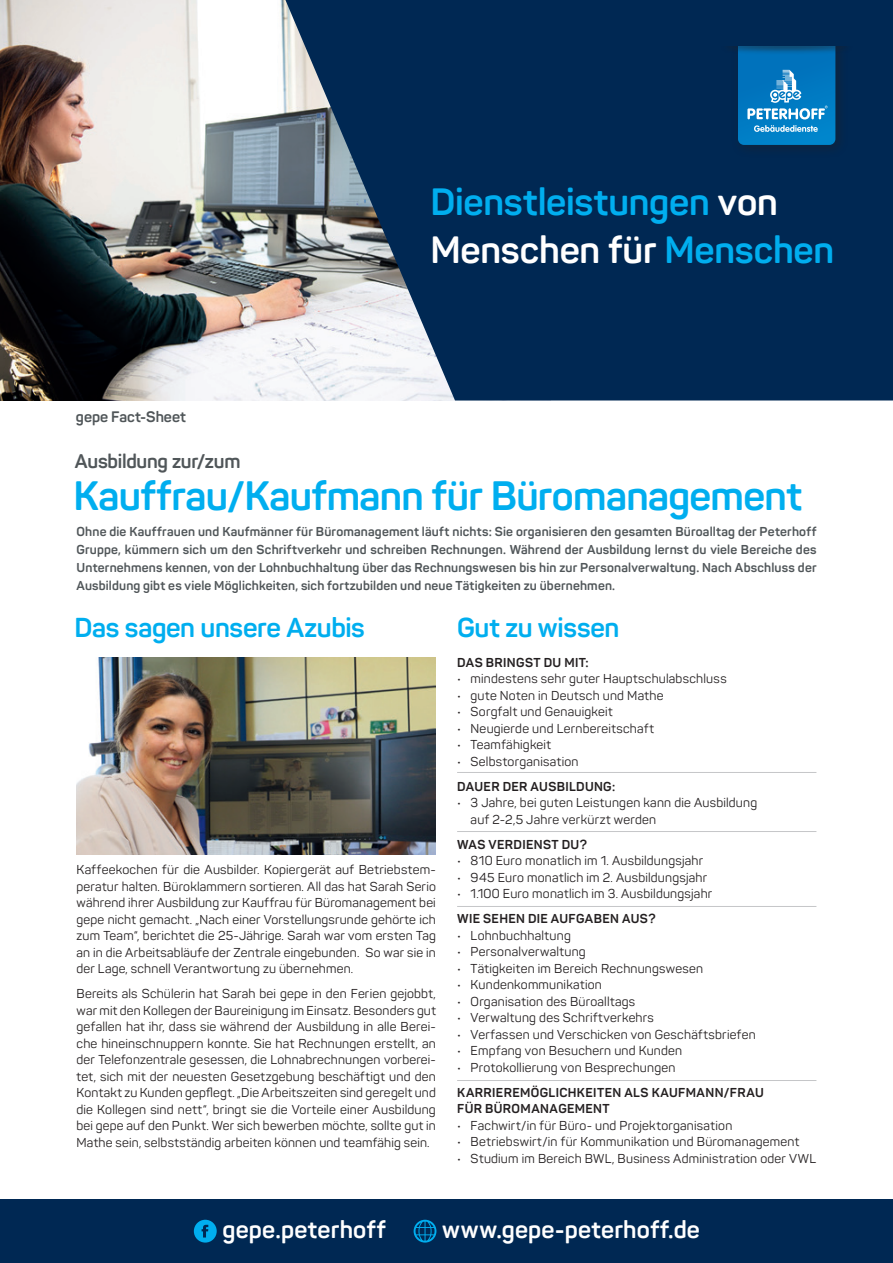
<style>
.page{position:relative;width:893px;height:1263px;background:#fff}
.page>*{position:absolute;margin:0;border:0;box-sizing:border-box;transform-origin:0 0}
.t1{font:700 40.5px "Panton";letter-spacing:-.015em;color:#00aeef}
.t2{font:700 37.5px/48px "Panton";letter-spacing:-.01em;color:#00aeef}
.t3{font:700 27px "Panton";letter-spacing:-.015em;color:#00aeef}
.t4{font:700 24.15px "Panton";letter-spacing:.01em;color:#fff}
.t5{font:700 19.5px "Panton";letter-spacing:-.015em;color:#505659}
.t6{font:700 15px "Panton";letter-spacing:-.005em;color:#505659}
.t7{font:12.75px/16.5px "Panton";letter-spacing:.02em;color:#231f20;text-align:justify}
.t8{font:700 12.75px/18px "Panton";letter-spacing:.01em;color:#505659;text-align:justify}
.t9{font:700 12.75px/16.5px "Panton";letter-spacing:.03em;color:#231f20}
.s1{color:#fff}
</style>
<div class="page">
<img style="left:0;top:0;width:285px;height:400px">
<svg style="left:285px;top:0;width:608px;height:400px;background:#1d4064"></svg>
<div style="left:0;top:1199px;width:893px;height:64px;background:#002853"></div>
<hr style="left:457px;top:772px;width:359px;height:1px;background:#c5c6c8">
<hr style="left:457px;top:831px;width:359px;height:1px;background:#c5c6c8">
<hr style="left:457px;top:906px;width:359px;height:1px;background:#c5c6c8">
<hr style="left:457px;top:1080px;width:359px;height:1px;background:#c5c6c8">
<div style="left:730px;top:38px;width:118px;height:120px;background:#02274e"></div>
<svg style="left:738px;top:55px;width:97px;height:90px;background:#1e88c8"></svg>
<div style="left:720px;top:37px;width:133px;height:18px;background:#231f20;opacity:.68"></div>
<div style="left:710px;top:0;width:153px;height:46px;background:#002853"></div>
<svg style="left:194px;top:1220px;width:23px;height:22px"></svg>
<svg style="left:414px;top:1220px;width:22px;height:22px"></svg>
<img style="left:77px;top:658px;width:359px;height:196px">
<p class="t6" style="left:76px;top:407px;width:112px">gepe Fact-Sheet</p>
<p class="t5" style="left:75px;top:449px;width:167px">Ausbildung zur/zum</p>
<p class="t2" style="left:431px;top:177px;width:405px">Dienstleistungen <span class="s1">von<br>Menschen für</span> Menschen</p>
<p class="t1" style="left:73px;top:471px;width:730px">Kauffrau/Kaufmann für Büromanagement</p>
<p class="t8" style="left:77px;top:522px;width:741px">Ohne die Kauffrauen und Kaufmänner für Büromanagement läuft nichts: Sie organisieren den gesamten Büroalltag der Peterhoff Gruppe, kümmern sich um den Schriftverkehr und schreiben Rechnungen. Während der Ausbildung lernst du viele Bereiche des Unternehmens kennen, von der Lohnbuchhaltung über das Rechnungswesen bis hin zur Personalverwaltung. Nach Abschluss der Ausbildung gibt es viele Möglichkeiten, sich fortzubilden und neue Tätigkeiten zu übernehmen.</p>
<p class="t3" style="left:74px;top:611px;width:292px">Das sagen unsere Azubis</p>
<p class="t3" style="left:457px;top:611px;width:164px">Gut zu wissen</p>
<p class="t7" style="left:77px;top:861px;width:361px">Kaffeekochen für die Ausbilder. Kopiergerät auf Betriebstem&shy;peratur halten. Büroklammern sortieren. All das hat Sarah Serio während ihrer Ausbildung zur Kauffrau für Büromanagement bei gepe nicht gemacht. „Nach einer Vorstellungsrunde gehörte ich zum Team“, berichtet die 25-Jährige. Sarah war vom ersten Tag an in die Arbeitsabläufe der Zentrale eingebunden. So war sie in der Lage, schnell Verantwortung zu übernehmen.</p>
<p class="t7" style="left:77px;top:985px;width:361px">Bereits als Schülerin hat Sarah bei gepe in den Ferien gejobbt, war mit den Kollegen der Baureinigung im Einsatz. Besonders gut gefallen hat ihr, dass sie während der Ausbildung in alle Berei&shy;che hineinschnuppern konnte. Sie hat Rechnungen erstellt, an der Telefonzentrale gesessen, die Lohnabrechnungen vorberei&shy;tet, sich mit der neuesten Gesetzgebung beschäftigt und den Kontakt zu Kunden gepflegt. „Die Arbeitszeiten sind geregelt und die Kollegen sind nett“, bringt sie die Vorteile einer Ausbildung bei gepe auf den Punkt. Wer sich bewerben möchte, sollte gut in Mathe sein, selbstständig arbeiten können und teamfähig sein.</p>
<p class="t9" style="left:457px;top:654px;width:133px">DAS BRINGST DU MIT:</p>
<p class="t7" style="left:457px;top:670px;width:271px">• mindestens sehr guter Hauptschulabschluss</p>
<p class="t7" style="left:457px;top:687px;width:208px">• gute Noten in Deutsch und Mathe</p>
<p class="t7" style="left:457px;top:703px;width:157px">• Sorgfalt und Genauigkeit</p>
<p class="t7" style="left:457px;top:720px;width:198px">• Neugierde und Lernbereitschaft</p>
<p class="t7" style="left:457px;top:736px;width:96px">• Teamfähigkeit</p>
<p class="t7" style="left:457px;top:753px;width:123px">• Selbstorganisation</p>
<p class="t9" style="left:457px;top:778px;width:160px">DAUER DER AUSBILDUNG:</p>
<p class="t7" style="left:471px;top:794px;width:288px;text-indent:-14px">• 3 Jahre, bei guten Leistungen kann die Ausbildung auf 2-2,5 Jahre verkürzt werden</p>
<p class="t9" style="left:457px;top:836px;width:131px">WAS VERDIENST DU?</p>
<p class="t7" style="left:457px;top:852px;width:248px">• 810 Euro monatlich im 1. Ausbildungsjahr</p>
<p class="t7" style="left:457px;top:869px;width:252px">• 945 Euro monatlich im 2. Ausbildungsjahr</p>
<p class="t7" style="left:457px;top:885px;width:257px">• 1.100 Euro monatlich im 3. Ausbildungsjahr</p>
<p class="t9" style="left:457px;top:910px;width:200px">WIE SEHEN DIE AUFGABEN AUS?</p>
<p class="t7" style="left:457px;top:927px;width:115px">• Lohnbuchhaltung</p>
<p class="t7" style="left:457px;top:943px;width:130px">• Personalverwaltung</p>
<p class="t7" style="left:457px;top:960px;width:248px">• Tätigkeiten im Bereich Rechnungswesen</p>
<p class="t7" style="left:457px;top:976px;width:146px">• Kundenkommunikation</p>
<p class="t7" style="left:457px;top:993px;width:180px">• Organisation des Büroalltags</p>
<p class="t7" style="left:457px;top:1009px;width:198px">• Verwaltung des Schriftverkehrs</p>
<p class="t7" style="left:457px;top:1026px;width:300px">• Verfassen und Verschicken von Geschäftsbriefen</p>
<p class="t7" style="left:457px;top:1042px;width:227px">• Empfang von Besuchern und Kunden</p>
<p class="t7" style="left:457px;top:1059px;width:220px">• Protokollierung von Besprechungen</p>
<p class="t9" style="left:457px;top:1084px;width:308px">KARRIEREMÖGLICHKEITEN ALS KAUFMANN/FRAU<br>FÜR BÜROMANAGEMENT</p>
<p class="t7" style="left:457px;top:1117px;width:277px">• Fachwirt/in für Büro- und Projektorganisation</p>
<p class="t7" style="left:457px;top:1133px;width:344px">• Betriebswirt/in für Kommunikation und Büromanagement</p>
<p class="t7" style="left:457px;top:1150px;width:360px">• Studium im Bereich BWL, Business Administration oder VWL</p>
<p class="t4" style="left:222px;top:1215px;width:165px">gepe.peterhoff</p>
<p class="t4" style="left:442px;top:1215px;width:259px">www.gepe-peterhoff.de</p>
</div>
